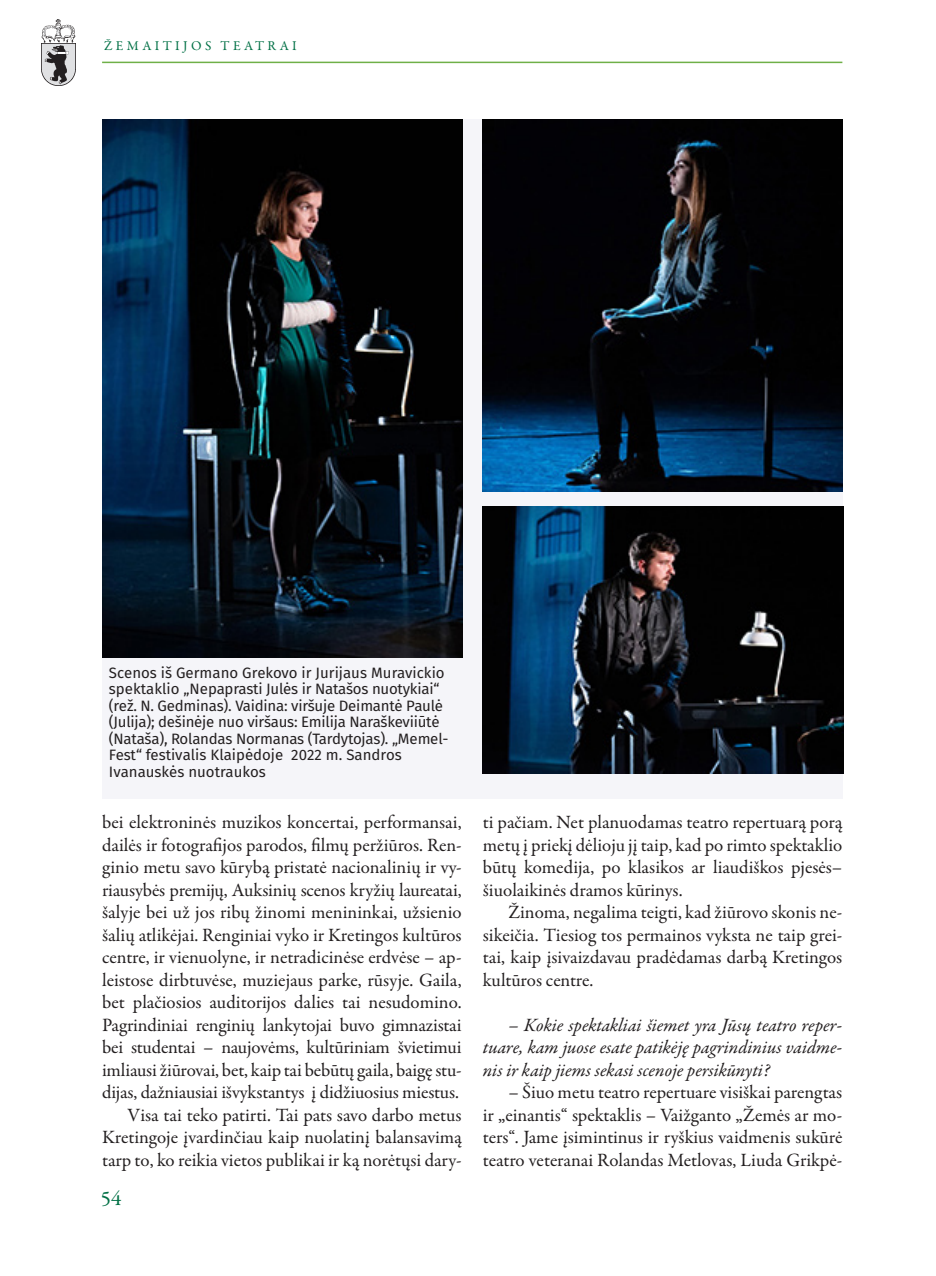
<style>
.page{position:relative;width:936px;height:1276px;background:#fff}
.page>*{position:absolute;margin:0;border:0;box-sizing:border-box;transform-origin:0 0}
.t1{font:21px "Garamond Premr Pro";color:#017045}
.tekstas{font:18.9px/22.5px "Garamond Premr Pro";letter-spacing:-.005em;color:#231f20;text-align:justify}
.tekstas-2{font:italic 18.9px/22.5px "Garamond Premr Pro";color:#231f20;text-align:justify}
.parašas{font:15px/16.5px "Fira Sans";letter-spacing:-.015em;color:#231f20}
.t2{font:13.5px "Garamond Premr Pro";letter-spacing:.25em;color:#017045}
</style>
<div class="page">
<img style="left:41px;top:19px;width:35px;height:67px">
<hr style="left:102px;top:62px;width:740px;height:1px;background:#6fb048">
<div style="left:102px;top:119px;width:740px;height:679px;background:#f5f5f9"></div>
<img style="left:102px;top:119px;width:360px;height:539px">
<img style="left:482px;top:119px;width:360px;height:372px">
<img style="left:483px;top:506px;width:360px;height:267px">
<p class="t2" style="left:104px;top:37px;width:194px">ŽEMAITIJOS TEATRAI</p>
<p class="parašas" style="left:109px;top:665px;width:341px">Scenos iš Germano Grekovo ir Jurijaus Muravickio spektaklio „Nepaprasti Julės ir Natašos nuotykiai“ (rež. N. Gedminas). Vaidina: viršuje Deimantė Paulė (Julija); dešinėje nuo viršaus: Emilija Naraškeviiūtė (Nataša), Rolandas Normanas (Tardytojas). „Memel-</p>
<p class="parašas" style="left:109px;top:748px;width:294px">Fest“ festivalis Klaipėdoje 2022 m. Sandros<br>Ivanauskės nuotraukos</p>
<p class="tekstas" style="left:102px;top:811px;width:361px">bei elektroninės muzikos koncertai, performansai, dailės ir fotografijos parodos, filmų peržiūros. Ren&shy;ginio metu savo kūrybą pristatė nacionalinių ir vy&shy;riausybės premijų, Auksinių scenos kryžių laureatai, šalyje bei už jos ribų žinomi menininkai, užsienio šalių atlikėjai. Renginiai vyko ir Kretingos kultūros centre, ir vienuolyne, ir netradicinėse erdvėse – ap&shy;leistose dirbtuvėse, muziejaus parke, rūsyje. Gaila, bet plačiosios auditorijos dalies tai nesudomino.<br>Pagrindiniai renginių lankytojai buvo gimnazistai bei studentai – naujovėms, kultūriniam švietimui imliausi žiūrovai, bet, kaip tai bebūtų gaila, baigę stu&shy;dijas, dažniausiai išvykstantys į didžiuosius miestus.</p>
<p class="tekstas" style="left:102px;top:1104px;width:361px;text-indent:26px">Visa tai teko patirti. Tai pats savo darbo metus Kretingoje įvardinčiau kaip nuolatinį balansavimą tarp to, ko reikia vietos publikai ir ką norėtųsi dary-</p>
<p class="t1" style="left:101px;top:1185px;width:22px">54</p>
<p class="tekstas" style="left:483px;top:811px;width:361px">ti pačiam. Net planuodamas teatro repertuarą porą metų į priekį dėlioju jį taip, kad po rimto spektaklio būtų komedija, po klasikos ar liaudiškos pjesės– šiuolaikinės dramos kūrinys.</p>
<p class="tekstas" style="left:483px;top:901px;width:361px;text-indent:26px">Žinoma, negalima teigti, kad žiūrovo skonis ne&shy;sikeičia. Tiesiog tos permainos vyksta ne taip grei&shy;tai, kaip įsivaizdavau pradėdamas darbą Kretingos kultūros centre.</p>
<p class="tekstas-2" style="left:483px;top:1014px;width:361px;text-indent:26px">– Kokie spektakliai šiemet yra Jūsų teatro reper&shy;tuare, kam juose esate patikėję pagrindinius vaidme&shy;nis ir kaip jiems sekasi scenoje persikūnyti?</p>
<p class="tekstas" style="left:483px;top:1081px;width:361px;text-indent:26px">– Šiuo metu teatro repertuare visiškai parengtas ir „einantis“ spektaklis – Vaižganto „Žemės ar mo&shy;ters“. Jame įsimintinus ir ryškius vaidmenis sukūrė teatro veteranai Rolandas Metlovas, Liuda Grikpė-</p>
</div>
